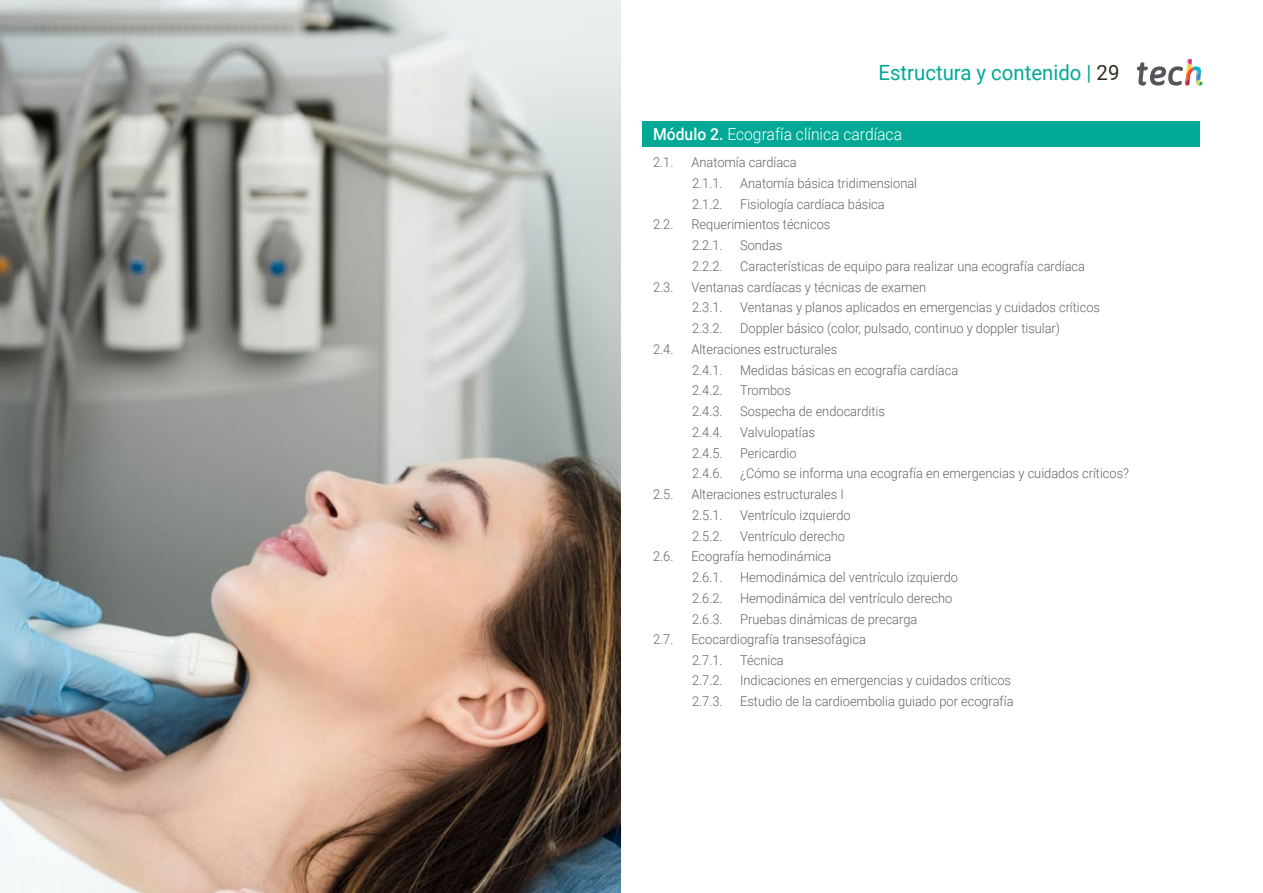
<style>
.page{position:relative;width:1263px;height:893px;background:#fff}
.page>*{position:absolute;margin:0;border:0;box-sizing:border-box;transform-origin:0 0}
.t1{font:21px "Roboto";color:#00a996}
.t2{font:300 16.5px "Roboto";color:#fff;scale:.95 1}
.t3{font:300 13.5px/20.7px "Roboto";color:#61646a;scale:.95 1}
.s1{color:#312e20}
.s2{font-weight:500}
</style>
<div class="page">
<div style="left:642px;top:121px;width:557px;height:25px;background:#00a996"></div>
<img style="left:0;top:0;width:621px;height:893px">
<svg style="left:1137px;top:59px;width:65px;height:27px"></svg>
<h1 class="t1" style="left:878px;top:57px;width:242px">Estructura y contenido | <span class="s1">29</span></h1>
<p class="t2" style="left:653px;top:123px;width:264px"><span class="s2">Módulo 2.</span> Ecografía clínica cardíaca</p>
<p class="t3" style="left:653px;top:151px;width:23px">2.1.</p>
<p class="t3" style="left:691px;top:151px;width:112px">Anatomía cardíaca<br>2.1.1.</p>
<p class="t3" style="left:740px;top:172px;width:188px">Anatomía básica tridimensional</p>
<p class="t3" style="left:692px;top:193px;width:34px">2.1.2.</p>
<p class="t3" style="left:740px;top:193px;width:154px">Fisiología cardíaca básica</p>
<p class="t3" style="left:653px;top:214px;width:23px">2.2.</p>
<p class="t3" style="left:691px;top:214px;width:148px">Requerimientos técnicos<br>2.2.1.</p>
<p class="t3" style="left:740px;top:234px;width:46px">Sondas</p>
<p class="t3" style="left:692px;top:255px;width:34px">2.2.2.</p>
<p class="t3" style="left:740px;top:255px;width:365px">Características de equipo para realizar una ecografía cardíaca</p>
<p class="t3" style="left:653px;top:276px;width:23px">2.3.</p>
<p class="t3" style="left:691px;top:276px;width:249px">Ventanas cardíacas y técnicas de examen<br>2.3.1.</p>
<p class="t3" style="left:740px;top:297px;width:380px">Ventanas y planos aplicados en emergencias y cuidados críticos</p>
<p class="t3" style="left:692px;top:317px;width:34px">2.3.2.</p>
<p class="t3" style="left:740px;top:317px;width:338px">Doppler básico (color, pulsado, continuo y doppler tisular)</p>
<p class="t3" style="left:653px;top:338px;width:23px">2.4.</p>
<p class="t3" style="left:691px;top:338px;width:155px">Alteraciones estructurales<br>2.4.1.</p>
<p class="t3" style="left:740px;top:359px;width:231px">Medidas básicas en ecografía cardíaca</p>
<p class="t3" style="left:692px;top:380px;width:34px">2.4.2.</p>
<p class="t3" style="left:740px;top:380px;width:55px">Trombos</p>
<p class="t3" style="left:692px;top:400px;width:34px">2.4.3.</p>
<p class="t3" style="left:740px;top:400px;width:154px">Sospecha de endocarditis</p>
<p class="t3" style="left:692px;top:421px;width:34px">2.4.4.</p>
<p class="t3" style="left:740px;top:421px;width:80px">Valvulopatías</p>
<p class="t3" style="left:692px;top:442px;width:34px">2.4.5.</p>
<p class="t3" style="left:740px;top:442px;width:61px">Pericardio</p>
<p class="t3" style="left:692px;top:463px;width:34px">2.4.6.</p>
<p class="t3" style="left:740px;top:463px;width:411px">¿Cómo se informa una ecografía en emergencias y cuidados críticos?</p>
<p class="t3" style="left:653px;top:483px;width:23px">2.5.</p>
<p class="t3" style="left:691px;top:483px;width:162px">Alteraciones estructurales I<br>2.5.1.</p>
<p class="t3" style="left:740px;top:504px;width:118px">Ventrículo izquierdo</p>
<p class="t3" style="left:692px;top:525px;width:34px">2.5.2.</p>
<p class="t3" style="left:740px;top:525px;width:112px">Ventrículo derecho</p>
<p class="t3" style="left:653px;top:546px;width:23px">2.6.</p>
<p class="t3" style="left:691px;top:546px;width:149px">Ecografía hemodinámica<br>2.6.1.</p>
<p class="t3" style="left:740px;top:566px;width:231px">Hemodinámica del ventrículo izquierdo</p>
<p class="t3" style="left:692px;top:587px;width:34px">2.6.2.</p>
<p class="t3" style="left:740px;top:587px;width:225px">Hemodinámica del ventrículo derecho</p>
<p class="t3" style="left:692px;top:608px;width:34px">2.6.3.</p>
<p class="t3" style="left:740px;top:608px;width:188px">Pruebas dinámicas de precarga</p>
<p class="t3" style="left:653px;top:629px;width:23px">2.7.</p>
<p class="t3" style="left:691px;top:629px;width:185px;line-height:20.2px">Ecocardiografía transesofágica<br>2.7.1.</p>
<p class="t3" style="left:740px;top:649px;width:47px">Técnica</p>
<p class="t3" style="left:692px;top:669px;width:34px">2.7.2.</p>
<p class="t3" style="left:740px;top:669px;width:287px">Indicaciones en emergencias y cuidados críticos</p>
<p class="t3" style="left:692px;top:690px;width:34px">2.7.3.</p>
<p class="t3" style="left:740px;top:690px;width:289px">Estudio de la cardioembolia guiado por ecografía</p>
</div>
